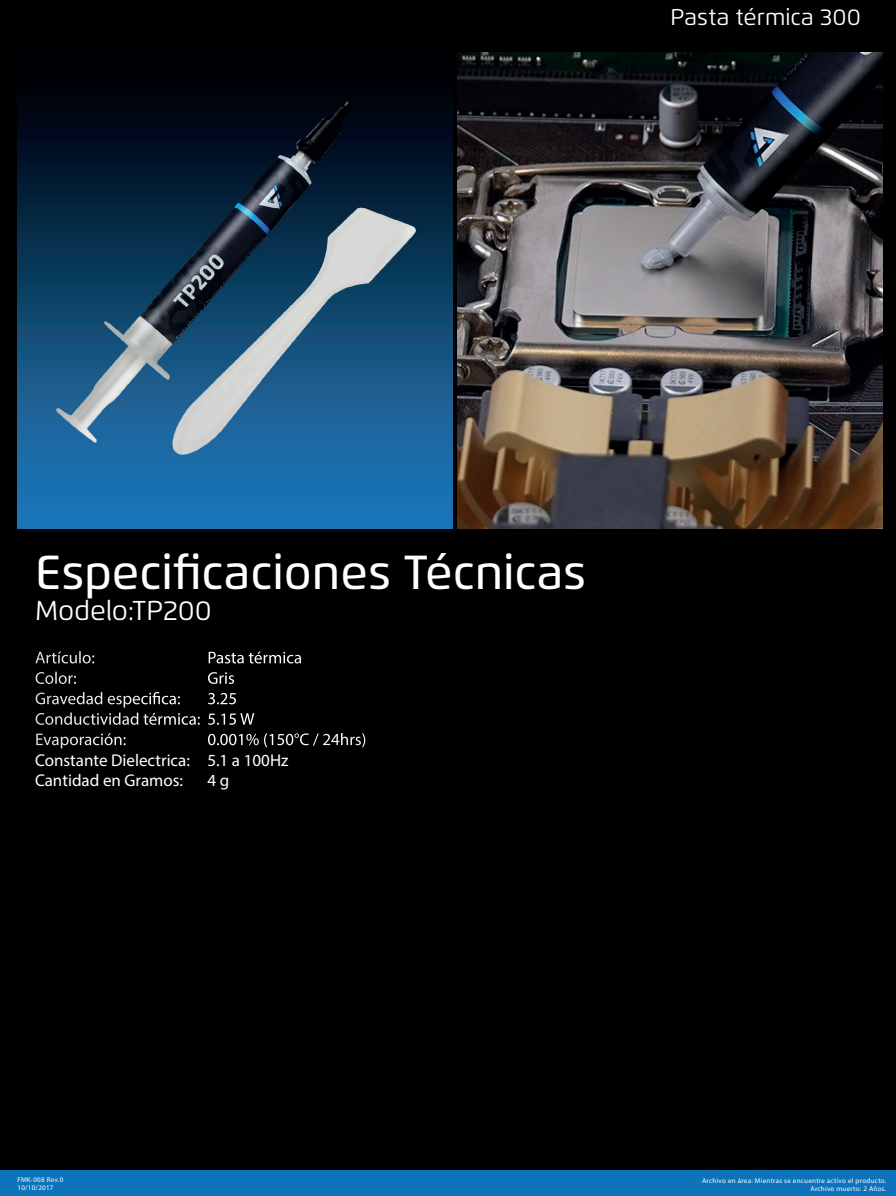
<style>
.page{position:relative;width:896px;height:1196px;background:#fff}
.page>*{position:absolute;margin:0;border:0;box-sizing:border-box;transform-origin:0 0}
.t1{font:500 47.69px "Flexo";color:#fff}
.t2{font:27.21px "Flexo";color:#fff}
.t3{font:22.75px "Flexo";color:#fff}
.t4{font:17.06px/20.5px "Myriad Pro";color:#fff}
.t5{font:7px/7.9px "Myriad Pro";letter-spacing:.04em;color:#fff;text-align:right}
</style>
<div class="page">
<div style="left:0;top:0;width:896px;height:1195px;background:#000001"></div>
<div style="left:0;top:1170px;width:896px;height:25px;background:#0d74bb"></div>
<svg style="left:35px;top:651px;width:59px;height:12px"></svg>
<svg style="left:209px;top:651px;width:92px;height:12px"></svg>
<svg style="left:36px;top:671px;width:40px;height:13px"></svg>
<svg style="left:208px;top:672px;width:26px;height:11px"></svg>
<svg style="left:208px;top:693px;width:28px;height:11px"></svg>
<svg style="left:36px;top:692px;width:160px;height:32px"></svg>
<svg style="left:208px;top:713px;width:46px;height:11px"></svg>
<svg style="left:36px;top:733px;width:90px;height:15px"></svg>
<svg style="left:208px;top:733px;width:157px;height:14px"></svg>
<img style="left:18px;top:97px;width:435px;height:431px">
<img style="left:458px;top:52px;width:424px;height:476px">
<h3 class="t3" style="left:671px;top:3px;width:192px">Pasta térmica 300</h3>
<h1 class="t1" style="left:35px;top:543px;width:553px">Especificaciones Técnicas</h1>
<h2 class="t2" style="left:35px;top:594px;width:178px">Modelo:TP200</h2>
<h3 class="t4" style="left:35px;top:749px;width:255px">Constante Dielectrica: 5.1 a 100Hz<br>Cantidad en Gramos:</h3>
<h3 class="t4" style="left:207px;top:769px;width:23px">4 g</h3>
<p class="t5" style="left:18px;top:1175px;width:47px;text-align:left">FMK-008 Rev.0<br>10/10/2017</p>
<p class="t5" style="left:702px;top:1176px;width:186px">Archivo en área: Mientras se encuentre activo el producto.<br>Archivo muerto: 2 Años.</p>
</div>
